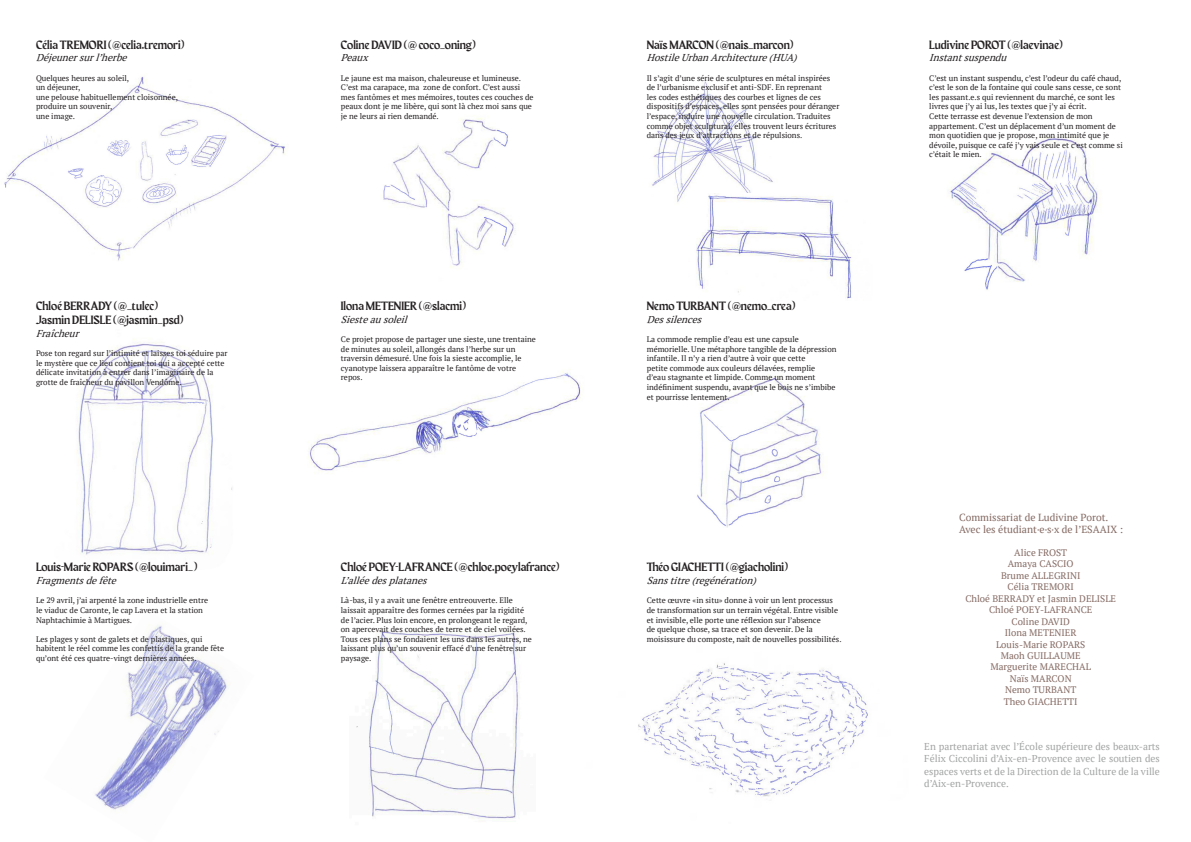
<style>
.page{position:relative;width:1191px;height:842px;background:#fff}
.page>*{position:absolute;margin:0;border:0;box-sizing:border-box;transform-origin:0 0}
.t1{font:12px "Maragsa Display";color:#231f20}
.t2{font:10.3px "PT Serif";color:#846962}
.t3{font:10px/12px "PT Serif";color:#a2a3a3;text-align:justify}
.t4{font:italic 10px "PT Serif";color:#231f20}
.t5{font:9.5px "PT Serif";color:#846962}
.t6{font:8px/9.6px "PT Serif";color:#231f20}
</style>
<div class="page">
<img style="left:356px;top:630px;width:164px;height:191px">
<img style="left:947px;top:136px;width:153px;height:154px">
<img style="left:76px;top:339px;width:156px;height:216px">
<img style="left:4px;top:77px;width:282px;height:184px">
<img style="left:383px;top:118px;width:132px;height:150px">
<img style="left:95px;top:625px;width:134px;height:185px">
<img style="left:308px;top:369px;width:276px;height:105px">
<img style="left:638px;top:663px;width:230px;height:134px">
<img style="left:697px;top:374px;width:127px;height:154px">
<img style="left:651px;top:81px;width:122px;height:121px">
<img style="left:689px;top:194px;width:163px;height:105px">
<p class="t1" style="left:36px;top:37px;width:150px">Célia TREMORI (@celia.tremori)</p>
<p class="t4" style="left:36px;top:51px;width:96px">Déjeunersurl’herbe</p>
<p class="t6" style="left:36px;top:73px;width:95px">Quelques heures au soleil,</p>
<p class="t6" style="left:36px;top:82px;width:46px">un déjeuner,</p>
<p class="t6" style="left:36px;top:92px;width:143px">une pelouse habituellement cloisonnée,</p>
<p class="t6" style="left:36px;top:102px;width:78px">produire un souvenir,</p>
<p class="t6" style="left:36px;top:111px;width:41px">une image.</p>
<p class="t1" style="left:341px;top:37px;width:136px">Coline DAVID (@ coco_oning)</p>
<p class="t4" style="left:341px;top:51px;width:32px">Peaux</p>
<p class="t6" style="left:341px;top:73px;width:194px">Le jaune est ma maison, chaleureuse et lumineuse.<br>C’est ma carapace, ma zone de confort. C’est aussi mes fantômes et mes mémoires, toutes ces couches de peaux dont je me libère, qui sont là chez moi sans que je ne leurs ai rien demandé.</p>
<p class="t1" style="left:647px;top:37px;width:148px">Naïs MARCON (@nais_marcon)</p>
<p class="t4" style="left:647px;top:51px;width:155px">HostileUrbanArchitecture(HUA)</p>
<p class="t6" style="left:647px;top:73px;width:194px">Il s’agit d’une série de sculptures en métal inspirées de l’urbanisme exclusif et anti-SDF. En reprenant<br>les codes esthétiques des courbes et lignes de ces dispositifs d’espaces, elles sont pensées pour déranger l’espace, induire une nouvelle circulation. Traduites comme objet sculptural, elles trouvent leurs écritures dans des jeux d’attractions et de répulsions.</p>
<p class="t1" style="left:929px;top:37px;width:135px">Ludivine POROT (@laevinae)</p>
<p class="t4" style="left:929px;top:51px;width:82px">Instantsuspendu</p>
<p class="t6" style="left:929px;top:73px;width:193px">C’est un instant suspendu, c’est l’odeur du café chaud, c’est le son de la fontaine qui coule sans cesse, ce sont les passant.e.s qui reviennent du marché, ce sont les livres que j’y ai lus, les textes que j’y ai écrit.</p>
<p class="t6" style="left:929px;top:111px;width:195px">Cette terrasse est devenue l’extension de mon appartement. C’est un déplacement d’un moment de mon quotidien que je propose, mon intimité que je dévoile, puisque ce café j’y vais seule et c’est comme si c’était le mien.</p>
<p class="t1" style="left:36px;top:299px;width:123px">Chloé BERRADY (@_tulec)</p>
<p class="t1" style="left:36px;top:313px;width:149px">Jasmin DELISLE (@jasmin_psd)</p>
<p class="t1" style="left:341px;top:299px;width:127px">Ilona METENIER (@slacmi)</p>
<p class="t4" style="left:341px;top:312px;width:71px">Siesteausoleil</p>
<p class="t1" style="left:647px;top:299px;width:150px">Nemo TURBANT (@nemo_crea)</p>
<p class="t4" style="left:647px;top:312px;width:60px">Dessilences</p>
<p class="t4" style="left:36px;top:327px;width:48px">Fraîcheur</p>
<p class="t6" style="left:36px;top:348px;width:193px">Pose ton regard sur l’intimité et laisses toi séduire par le mystère que ce lieu contient toi qui a accepté cette délicate invitation à entrer dans l’imaginaire de la grotte de fraîcheur du pavillon Vendôme.</p>
<p class="t6" style="left:341px;top:334px;width:196px">Ce projet propose de partager une sieste, une trentaine de minutes au soleil, allongés dans l’herbe sur un traversin démesuré. Une fois la sieste accomplie, le cyanotype laissera apparaître le fantôme de votre repos.</p>
<p class="t6" style="left:647px;top:334px;width:191px">La commode remplie d’eau est une capsule mémorielle. Une métaphore tangible de la dépression infantile. Il n’y a rien d’autre à voir que cette<br>petite commode aux couleurs délavées, remplie<br>d’eau stagnante et limpide. Comme un moment indéfiniment suspendu, avant que le bois ne s’imbibe et pourrisse lentement.</p>
<p class="t1" style="left:36px;top:560px;width:163px">Louis-Marie ROPARS (@louimari_)</p>
<p class="t1" style="left:341px;top:560px;width:220px">Chloé POEY-LAFRANCE (@chloe.poeylafrance)</p>
<p class="t1" style="left:647px;top:560px;width:143px">Théo GIACHETTI (@giacholini)</p>
<p class="t4" style="left:36px;top:574px;width:85px">Fragmentsdefête</p>
<p class="t4" style="left:341px;top:574px;width:91px">L’alléedesplatanes</p>
<p class="t4" style="left:647px;top:574px;width:114px">Sanstitre(regénération)</p>
<p class="t6" style="left:36px;top:596px;width:174px">Le 29 avril, j’ai arpenté la zone industrielle entre le viaduc de Caronte, le cap Lavera et la station<br>Naphtachimie à Martigues.</p>
<p class="t6" style="left:36px;top:634px;width:190px">Les plages y sont de galets et de plastiques, qui habitent le réel comme les confettis de la grande fête qu’ont été ces quatre-vingt dernières années.</p>
<p class="t6" style="left:341px;top:596px;width:192px">Là-bas, il y a avait une fenêtre entreouverte. Elle laissait apparaître des formes cernées par la rigidité de l’acier. Plus loin encore, en prolongeant le regard, on apercevait des couches de terre et de ciel voilées.<br>Tous ces plans se fondaient les uns dans les autres, ne laissant plus qu’un souvenir effacé d’une fenêtre sur paysage.</p>
<p class="t6" style="left:647px;top:596px;width:196px">Cette œuvre «in situ» donne à voir un lent processus de transformation sur un terrain végétal. Entre visible et invisible, elle porte une réflexion sur l’absence<br>de quelque chose, sa trace et son devenir. De la moisissure du composte, naît de nouvelles possibilités.</p>
<p class="t2" style="left:959px;top:511px;width:151px">Commissariat de Ludivine Porot.</p>
<p class="t2" style="left:959px;top:523px;width:166px">Avec les étudiant·e·s·x de l’ESAAIX :</p>
<p class="t5" style="left:1014px;top:546px;width:54px">Alice FROST</p>
<p class="t5" style="left:1007px;top:558px;width:67px">Amaya CASCIO</p>
<p class="t5" style="left:1001px;top:569px;width:81px">Brume ALLEGRINI</p>
<p class="t5" style="left:1007px;top:581px;width:68px">Célia TREMORI</p>
<p class="t5" style="left:965px;top:592px;width:152px">Chloé BERRADY et Jasmin DELISLE</p>
<p class="t5" style="left:989px;top:604px;width:105px">Chloé POEY-LAFRANCE</p>
<p class="t5" style="left:1011px;top:615px;width:60px">Coline DAVID</p>
<p class="t5" style="left:1005px;top:627px;width:73px">Ilona METENIER</p>
<p class="t5" style="left:996px;top:638px;width:91px">Louis-Marie ROPARS</p>
<p class="t5" style="left:1000px;top:649px;width:81px">Maoh GUILLAUME</p>
<p class="t5" style="left:990px;top:661px;width:102px">Marguerite MARECHAL</p>
<p class="t5" style="left:1009px;top:672px;width:63px">Naïs MARCON</p>
<p class="t5" style="left:1005px;top:684px;width:73px">Nemo TURBANT</p>
<p class="t5" style="left:1004px;top:695px;width:75px">Theo GIACHETTI</p>
<p class="t3" style="left:924px;top:741px;width:237px">En partenariat avec l’École supérieure des beaux-arts Félix Ciccolini d’Aix-en-Provence avec le soutien des espaces verts et de la Direction de la Culture de la ville d’Aix-en-Provence.</p>
</div>
